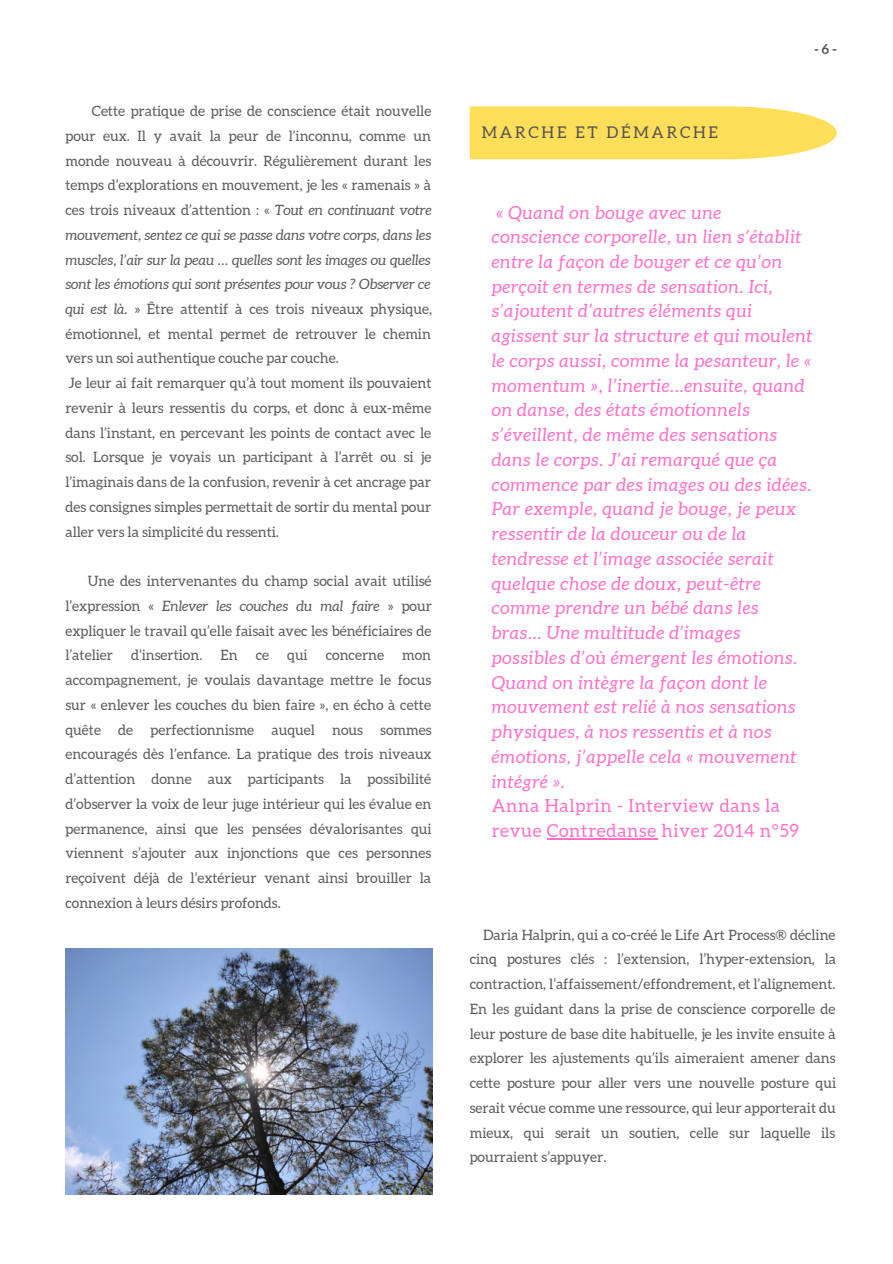
<style>
.page{position:relative;width:893px;height:1264px;background:#fff}
.page>*{position:absolute;margin:0;border:0;box-sizing:border-box;transform-origin:0 0}
.t1{font:italic 18px/24.8px "Aleo";letter-spacing:.04em;color:#ff66c4}
.t2{font:18px/24.8px "Aleo";letter-spacing:.04em;color:#ff66c4}
.t3{font:16.05px "Aleo";letter-spacing:.17em;color:#545454}
.t4{font:14.25px/24.8px "Aleo";color:#000;text-align:justify}
.t5{font:700 13.5px "Aleo";color:#545454}
.s1{font-style:italic}
</style>
<div class="page">
<svg style="left:469px;top:106px;width:367px;height:53px;background:#ffe064"></svg>
<hr style="left:547px;top:838px;width:110px;height:1px;background:#ff66c4">
<img style="left:65px;top:948px;width:367px;height:246px">
<p class="t4" style="left:65px;top:99px;width:368px;text-align:left;text-indent:27px">Cette pratique de prise de conscience était nouvelle pour eux. Il y avait la peur de l’inconnu, comme un monde nouveau à découvrir. Régulièrement durant les temps d’explorations en mouvement, je les « ramenais » à ces trois niveaux d’attention : « <span class="s1">Tout en continuant votre mouvement, sentez ce qui se passe dans votre corps, dans les muscles, l’air sur la peau … quelles sont les images ou quelles sont les émotions qui sont présentes pour vous ? Observer ce qui est là.</span> » Être attentif à ces trois niveaux physique, émotionnel, et mental permet de retrouver le chemin vers un soi authentique couche par couche.<br>Je leur ai fait remarquer qu’à tout moment ils pouvaient revenir à leurs ressentis du corps, et donc à eux-même dans l’instant, en percevant les points de contact avec le sol. Lorsque je voyais un participant à l’arrêt ou si je l’imaginais dans de la confusion, revenir à cet ancrage par des consignes simples permettait de sortir du mental pour aller vers la simplicité du ressenti.</p>
<p class="t4" style="left:65px;top:568px;width:368px;text-indent:22px">Une des intervenantes du champ social avait utilisé l’expression « <span class="s1">Enlever les couches du mal faire</span> » pour expliquer le travail qu’elle faisait avec les bénéficiaires de l’atelier</p>
<p class="t4" style="left:131px;top:643px;width:73px">d’insertion.</p>
<p class="t4" style="left:220px;top:643px;width:19px">En</p>
<p class="t4" style="left:256px;top:643px;width:15px">ce</p>
<p class="t4" style="left:287px;top:643px;width:22px">qui</p>
<p class="t4" style="left:326px;top:643px;width:60px">concerne</p>
<p class="t4" style="left:65px;top:643px;width:368px;text-indent:336px">mon accompagnement, je voulais davantage mettre le focus sur « enlever les couches du bien faire », en écho à cette quête de perfectionnisme auquel nous sommes encouragés dès l’enfance. La pratique des trois niveaux d’attention donne aux participants la possibilité d’observer la voix de leur juge intérieur qui les évalue en permanence, ainsi que les pensées dévalorisantes qui viennent s’ajouter aux injonctions que ces personnes reçoivent déjà de l’extérieur venant ainsi brouiller la connexion à leurs désirs profonds.</p>
<p class="t3" style="left:482px;top:124px;width:238px">MARCHE ET DÉMARCHE</p>
<p class="t5" style="left:814px;top:42px;width:24px">-6-</p>
<p class="t1" style="left:491px;top:200px;width:322px">« Quand on bouge avec une<br>conscience corporelle, un lien s’établit entre la façon de bouger et ce qu’on perçoit en termes de sensation. Ici, s’ajoutent d’autres éléments qui agissent sur la structure et qui moulent le corps aussi, comme la pesanteur, le « momentum », l’inertie...ensuite, quand on danse, des états émotionnels s’éveillent, de même des sensations dans le corps. J’ai remarqué que ça commence par des images ou des idées.<br>Par exemple, quand je bouge, je peux ressentir de la douceur ou de la tendresse et l’image associée serait quelque chose de doux, peut-être comme prendre un bébé dans les bras... Une multitude d’images possibles d’où émergent les émotions.<br>Quand on intègre la façon dont le mouvement est relié à nos sensations physiques, à nos ressentis et à nos émotions, j’appelle cela « mouvement intégré ».</p>
<p class="t2" style="left:491px;top:793px;width:308px">Anna Halprin - Interview dans la revue Contredanse hiver 2014 n°59</p>
<p class="t4" style="left:469px;top:922px;width:368px;text-indent:13px">Daria Halprin, qui a co-créé le Life Art Process® décline cinq postures clés : l’extension, l’hyper-extension, la contraction, l’affaissement/effondrement, et l’alignement.<br>En les guidant dans la prise de conscience corporelle de leur posture de base dite habituelle, je les invite ensuite à explorer les ajustements qu’ils aimeraient amener dans cette posture pour aller vers une nouvelle posture qui serait vécue comme une ressource, qui leur apporterait du mieux, qui serait un soutien, celle sur laquelle ils pourraient s’appuyer.</p>
</div>
